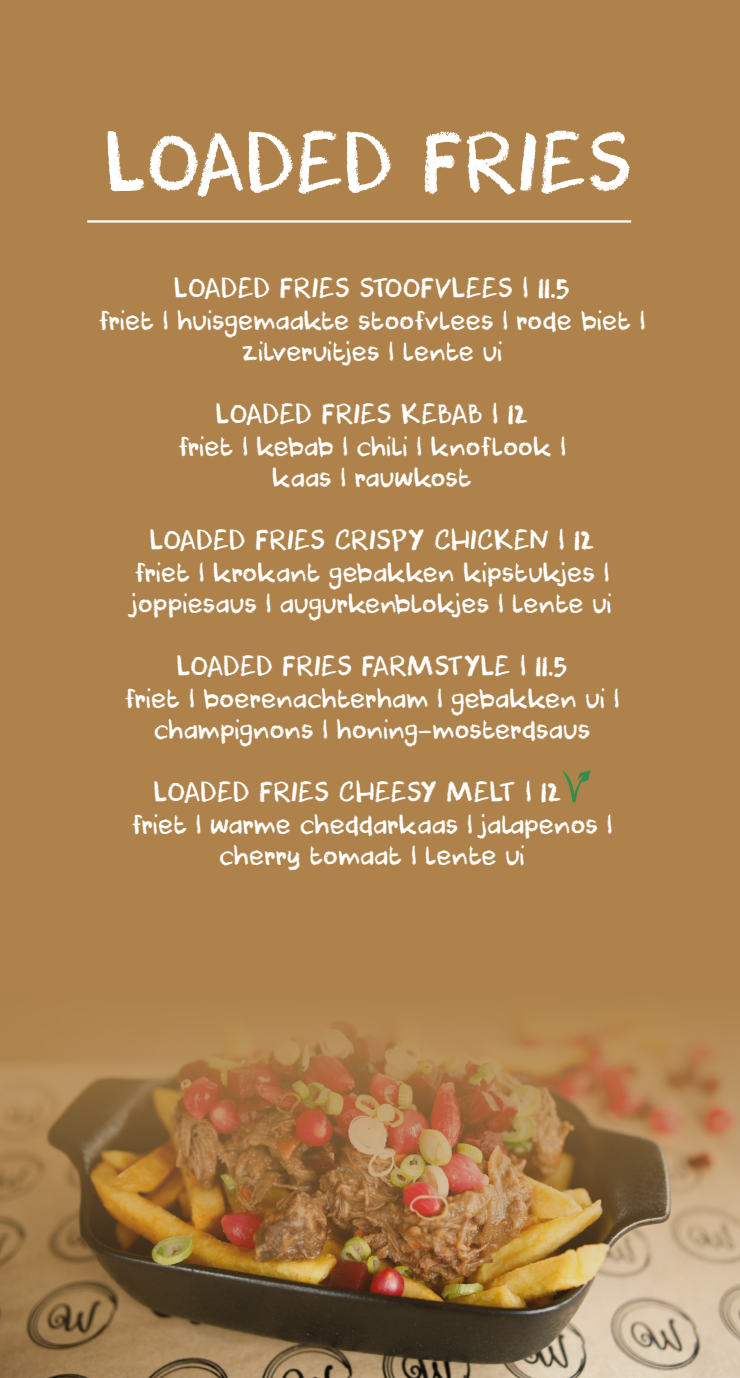
<style>
.page{position:relative;width:740px;height:1378px;background:#ae824a}
.page>*{position:absolute;margin:0;border:0;box-sizing:border-box;transform-origin:0 0}
.t1{font:81px "DK Cool Crayon";color:#fff}
.t2{font:27px "DK Cool Crayon";color:#fff}
.t3{font:24.75px "DK Cool Crayon";color:#fff}
</style>
<div class="page">
<svg style="left:562px;top:770px;width:28px;height:32px"></svg>
<hr style="left:87px;top:220px;width:544px;height:3px;background:#fff">
<img style="left:0;top:1025px;width:740px;height:353px">
<p class="t1" style="left:105px;top:113px;width:528px">LOADED FRIES</p>
<p class="t2" style="left:174px;top:271px;width:397px">LOADED FRIES STOOFVLEES | 11.5</p>
<p class="t3" style="left:99px;top:305px;width:548px">friet | huisgemaakte stoofvlees | rode biet |</p>
<p class="t3" style="left:242px;top:337px;width:262px">zilveruitjes | lente ui</p>
<p class="t2" style="left:216px;top:397px;width:314px">LOADED FRIES KEBAB | 12</p>
<p class="t3" style="left:178px;top:431px;width:389px">friet | kebab | chili | knoflook |</p>
<p class="t3" style="left:272px;top:463px;width:201px">kaas | rauwkost</p>
<p class="t2" style="left:150px;top:523px;width:446px">LOADED FRIES CRISPY CHICKEN | 12</p>
<p class="t3" style="left:135px;top:557px;width:476px">friet | krokant gebakken kipstukjes |</p>
<p class="t3" style="left:132px;top:589px;width:481px">joppiesaus | augurkenblokjes | lente ui</p>
<p class="t2" style="left:177px;top:649px;width:392px">LOADED FRIES FARMSTYLE | 11.5</p>
<p class="t3" style="left:125px;top:683px;width:496px">friet | boerenachterham | gebakken ui |</p>
<p class="t3" style="left:154px;top:715px;width:438px">champignons | honing-mosterdsaus</p>
<p class="t2" style="left:154px;top:775px;width:409px">LOADED FRIES CHEESY MELT | 12</p>
<p class="t3" style="left:132px;top:809px;width:482px">friet | warme cheddarkaas | jalapenos |</p>
<p class="t3" style="left:219px;top:841px;width:307px">cherry tomaat | lente ui</p>
</div>
